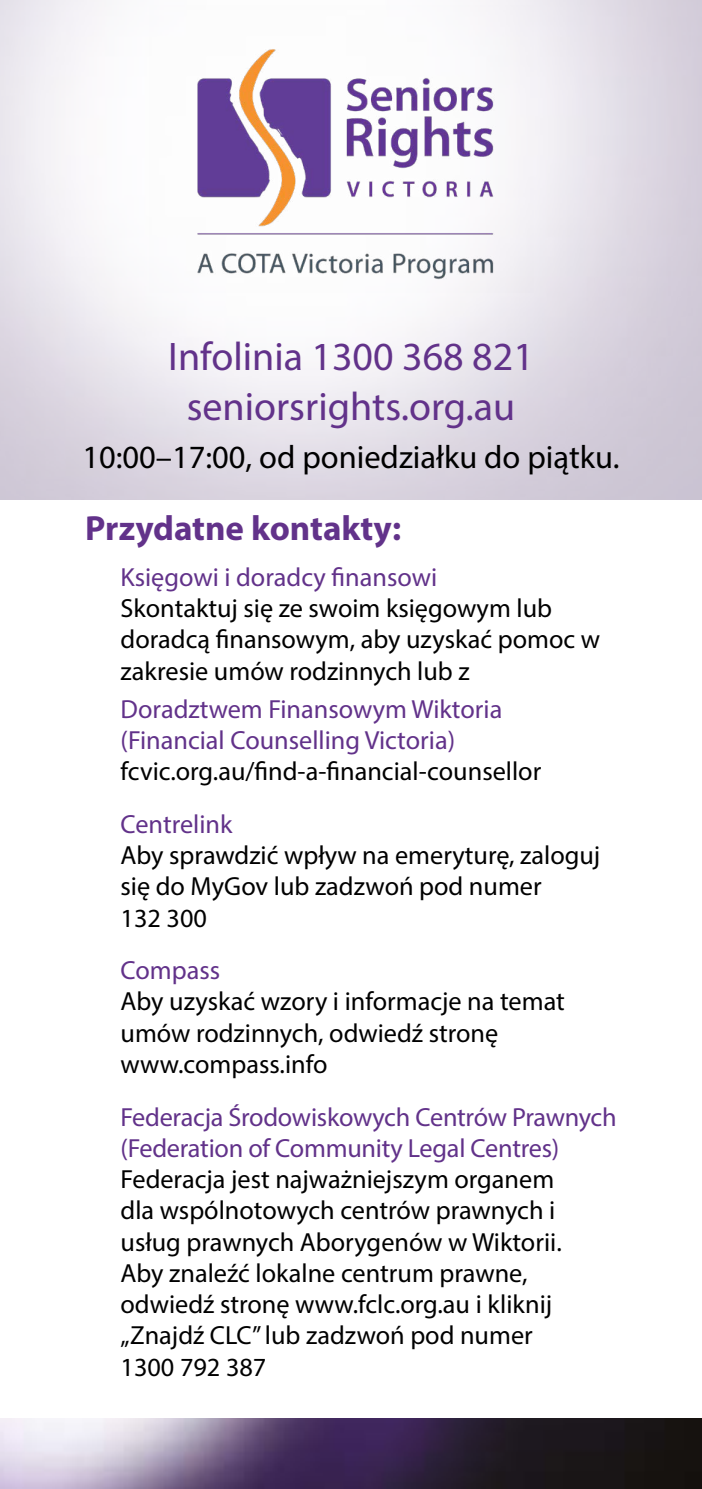
<style>
.page{position:relative;width:702px;height:1489px;background:#fff}
.page>*{position:absolute;margin:0;border:0;box-sizing:border-box;transform-origin:0 0}
.t1{font:40px/50px "Myriad Pro";color:#62328a;text-align:center}
.t2{font:700 35px "Myriad Pro";color:#62328a}
.t3{font:32.5px "Myriad Pro";color:#000}
.t4{font:26.25px/31.2px "Myriad Pro";color:#000}
.t5{font:26.25px/31.2px "Myriad Pro";letter-spacing:-.005em;color:#62328a}
</style>
<div class="page">
<img style="left:0;top:1418px;width:702px;height:70px">
<img style="left:150px;top:6px;width:384px;height:286px">
<h1 class="t1" style="left:168px;top:331px;width:367px">Infolinia 1300 368 821 seniorsrights.org.au</h1>
<p class="t3" style="left:82px;top:437px;width:538px">10:00–17:00, od poniedziałku do piątku.</p>
<h2 class="t2" style="left:85px;top:505px;width:317px">Przydatne kontakty:</h2>
<p class="t5" style="left:120px;top:561px;width:318px">Księgowi i doradcy finansowi</p>
<p class="t4" style="left:120px;top:592px;width:481px">Skontaktuj się ze swoim księgowym lub doradcą finansowym, aby uzyskać pomoc w zakresie umów rodzinnych lub z</p>
<p class="t5" style="left:120px;top:693px;width:383px">Doradztwem Finansowym Wiktoria (Financial Counselling Victoria)</p>
<p class="t4" style="left:120px;top:755px;width:422px">fcvic.org.au/find-a-financial-counsellor</p>
<p class="t5" style="left:120px;top:808px;width:113px">Centrelink</p>
<p class="t4" style="left:120px;top:839px;width:481px">Aby sprawdzić wpływ na emeryturę, zaloguj się do MyGov lub zadzwoń pod numer<br>132 300</p>
<p class="t5" style="left:120px;top:954px;width:101px">Compass</p>
<p class="t4" style="left:120px;top:985px;width:446px">Aby uzyskać wzory i informacje na temat umów rodzinnych, odwiedź stronę www.compass.info</p>
<p class="t5" style="left:120px;top:1100px;width:497px">Federacja Środowiskowych Centrów Prawnych (Federation of Community Legal Centres)</p>
<p class="t4" style="left:120px;top:1163px;width:442px">Federacja jest najważniejszym organem dla wspólnotowych centrów prawnych i usług prawnych Aborygenów w Wiktorii.<br>Aby znaleźć lokalne centrum prawne, odwiedź stronę www.fclc.org.au i kliknij „Znajdź CLC” lub zadzwoń pod numer 1300 792 387</p>
</div>
